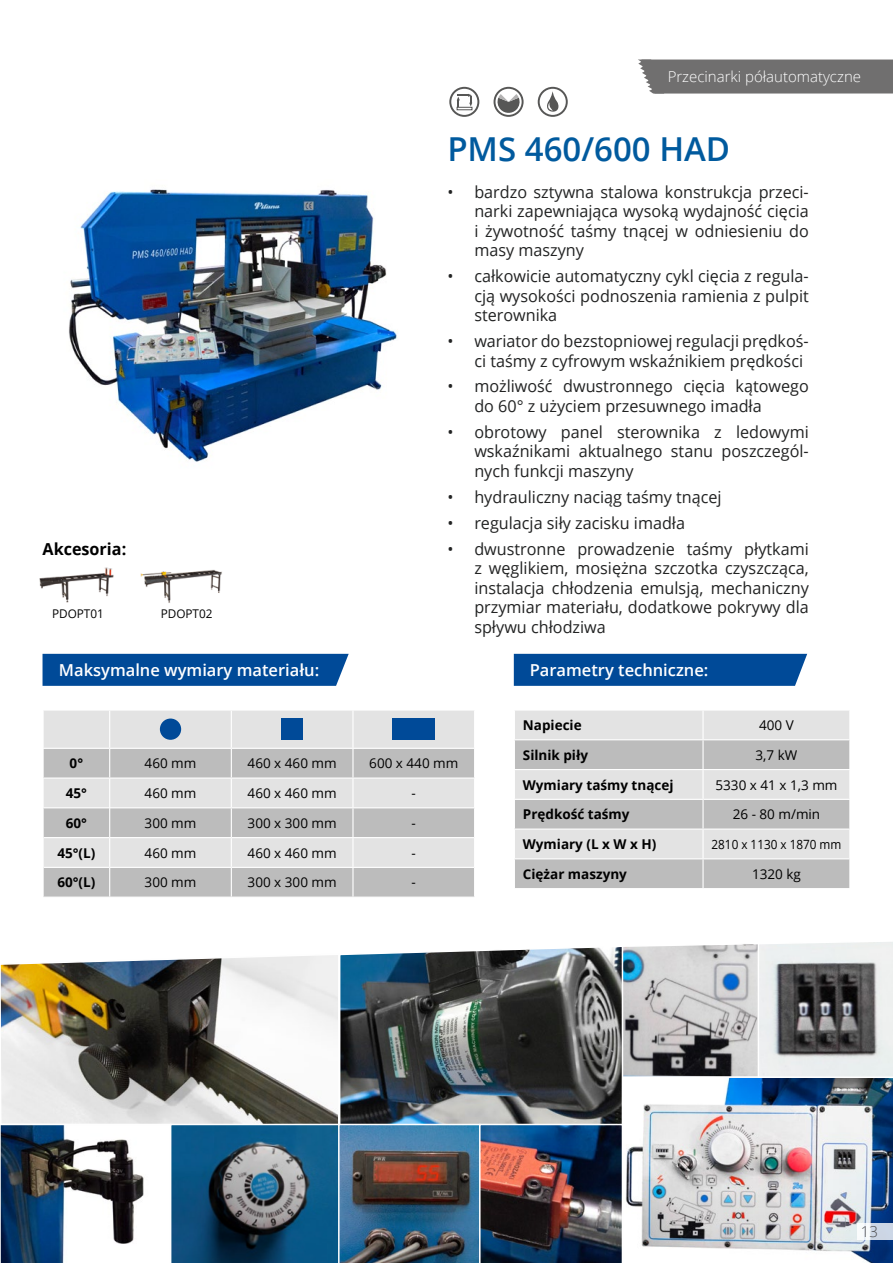
<style>
.page{position:relative;width:893px;height:1263px;background:#fff}
.page>*{position:absolute;margin:0;border:0;box-sizing:border-box;transform-origin:0 0}
.t1{font:600 33px "Open Sans";color:#005a9e}
.t2{font:16.5px/19.5px "Open Sans";color:#222323;text-align:justify}
.t3{font:600 16.5px "Open Sans";color:#fff}
.t4{font:700 16.5px "Open Sans";color:#000}
.t5{font:300 15px "Open Sans";color:#fff}
.t6{font:300 15px "Open Sans";color:#4a494b}
.t7{font:13.5px "Open Sans";color:#000}
.t8{font:700 13.5px "Open Sans";color:#000}
.t9{font:12.75px "Open Sans";color:#000;scale:.92 1}
.t10{font:12px "Open Sans";color:#000}
</style>
<div class="page">
<img style="left:69px;top:189px;width:329px;height:273px">
<div style="left:515px;top:711px;width:334px;height:28px;background:#e3e3e3"></div>
<svg style="left:515px;top:740px;width:334px;height:148px;background:#cbcbcb"></svg>
<hr style="left:702px;top:711px;width:2px;height:28px;background:#fff">
<hr style="left:514px;top:769px;width:190px;height:1px;background:#fff">
<hr style="left:702px;top:770px;width:2px;height:29px;background:#fff">
<hr style="left:514px;top:799px;width:190px;height:1px;background:#fff">
<hr style="left:702px;top:800px;width:2px;height:28px;background:#fff">
<hr style="left:702px;top:859px;width:2px;height:29px;background:#fff">
<hr style="left:702px;top:740px;width:2px;height:29px;background:#fff">
<hr style="left:702px;top:769px;width:148px;height:1px;background:#fff">
<hr style="left:704px;top:799px;width:146px;height:1px;background:#fff">
<hr style="left:514px;top:828px;width:189px;height:2px;background:#fff">
<hr style="left:703px;top:828px;width:146px;height:2px;background:#fff">
<hr style="left:702px;top:830px;width:2px;height:28px;background:#fff">
<hr style="left:514px;top:858px;width:189px;height:1px;background:#fff">
<hr style="left:703px;top:858px;width:146px;height:1px;background:#fff">
<svg style="left:849px;top:859px;width:1px;height:29px"></svg>
<svg style="left:849px;top:740px;width:1px;height:89px"></svg>
<div style="left:44px;top:711px;width:430px;height:37px;background:#e3e3e3"></div>
<svg style="left:44px;top:749px;width:430px;height:147px;background:#cbcbcb"></svg>
<hr style="left:109px;top:711px;width:1px;height:37px;background:#fff">
<hr style="left:231px;top:711px;width:1px;height:37px;background:#fff">
<hr style="left:352px;top:711px;width:2px;height:37px;background:#fff">
<hr style="left:352px;top:749px;width:2px;height:28px;background:#fff">
<hr style="left:352px;top:808px;width:2px;height:29px;background:#fff">
<hr style="left:352px;top:838px;width:2px;height:29px;background:#fff">
<hr style="left:352px;top:868px;width:2px;height:28px;background:#fff">
<svg style="left:109px;top:749px;width:1px;height:147px"></svg>
<svg style="left:231px;top:749px;width:1px;height:147px"></svg>
<hr style="left:352px;top:779px;width:2px;height:28px;background:#fff">
<hr style="left:43px;top:807px;width:67px;height:1px;background:#fff">
<hr style="left:109px;top:807px;width:122px;height:1px;background:#fff">
<hr style="left:231px;top:807px;width:122px;height:1px;background:#fff">
<hr style="left:353px;top:807px;width:122px;height:1px;background:#fff">
<hr style="left:110px;top:837px;width:121px;height:1px;background:#fff">
<hr style="left:231px;top:837px;width:122px;height:1px;background:#fff">
<hr style="left:353px;top:837px;width:121px;height:1px;background:#fff">
<hr style="left:110px;top:867px;width:121px;height:1px;background:#fff">
<hr style="left:231px;top:867px;width:122px;height:1px;background:#fff">
<hr style="left:353px;top:867px;width:121px;height:1px;background:#fff">
<svg style="left:43px;top:867px;width:1px;height:29px"></svg>
<hr style="left:44px;top:837px;width:66px;height:1px;background:#fff">
<hr style="left:44px;top:867px;width:66px;height:1px;background:#fff">
<svg style="left:43px;top:749px;width:1px;height:28px"></svg>
<hr style="left:43px;top:777px;width:67px;height:2px;background:#fff">
<hr style="left:110px;top:777px;width:121px;height:2px;background:#fff">
<hr style="left:231px;top:777px;width:122px;height:2px;background:#fff">
<hr style="left:353px;top:777px;width:122px;height:2px;background:#fff">
<div style="left:160px;top:718px;width:21px;height:22px;background:#004a98;border-radius:50%"></div>
<div style="left:282px;top:718px;width:21px;height:22px;background:#004a98"></div>
<div style="left:393px;top:718px;width:42px;height:22px;background:#004a98"></div>
<svg style="left:449px;top:87px;width:30px;height:30px"></svg>
<svg style="left:494px;top:87px;width:30px;height:30px"></svg>
<svg style="left:538px;top:87px;width:30px;height:30px"></svg>
<img style="left:0;top:942px;width:893px;height:321px">
<div style="left:514px;top:654px;width:293px;height:32px;background:#004a98"></div>
<img style="left:39px;top:567px;width:75px;height:36px">
<img style="left:141px;top:569px;width:81px;height:34px">
<div style="left:638px;top:60px;width:255px;height:34px;background:#706f6f"></div>
<div style="left:43px;top:654px;width:306px;height:32px;background:#004a98"></div>
<svg style="left:857px;top:1223px;width:36px;height:16px"></svg>
<p class="t4" style="left:43px;top:537px;width:85px">Akcesoria:</p>
<p class="t10" style="left:52px;top:606px;width:53px">PDOPT01</p>
<p class="t10" style="left:161px;top:606px;width:53px">PDOPT02</p>
<p class="t3" style="left:59px;top:659px;width:262px">Maksymalne wymiary materiału:</p>
<p class="t5" style="left:668px;top:67px;width:195px">Przecinarki półautomatyczne</p>
<h1 class="t1" style="left:447px;top:127px;width:284px">PMS 460/600 HAD</h1>
<p class="t2" style="left:474px;top:182px;width:336px;text-indent:-27px">• bardzo sztywna stalowa konstrukcja przeci&shy;narki zapewniająca wysoką wydajność cięcia i żywotność taśmy tnącej w odniesieniu do masy maszyny</p>
<p class="t2" style="left:474px;top:266px;width:336px;text-indent:-27px">• całkowicie automatyczny cykl cięcia z regula&shy;cją wysokości podnoszenia ramienia z pulpit sterownika</p>
<p class="t2" style="left:474px;top:331px;width:336px;text-indent:-27px">• wariator do bezstopniowej regulacji prędkoś&shy;ci taśmy z cyfrowym wskaźnikiem prędkości</p>
<p class="t2" style="left:474px;top:376px;width:336px;text-indent:-27px">• możliwość dwustronnego cięcia kątowego do 60° z użyciem przesuwnego imadła</p>
<p class="t2" style="left:474px;top:422px;width:336px;text-indent:-27px">• obrotowy panel sterownika z ledowymi wskaźnikami aktualnego stanu poszczegól&shy;nych funkcji maszyny</p>
<p class="t2" style="left:447px;top:487px;width:276px">• hydrauliczny naciąg taśmy tnącej</p>
<p class="t2" style="left:447px;top:512px;width:239px">• regulacja siły zacisku imadła</p>
<p class="t2" style="left:474px;top:538px;width:336px;text-indent:-27px">• dwustronne prowadzenie taśmy płytkami z węglikiem, mosiężna szczotka czyszcząca, instalacja chłodzenia emulsją, mechaniczny przymiar materiału, dodatkowe pokrywy dla spływu chłodziwa</p>
<p class="t3" style="left:530px;top:659px;width:180px">Parametry techniczne:</p>
<p class="t8" style="left:70px;top:754px;width:15px">0°</p>
<p class="t7" style="left:145px;top:754px;width:53px">460 mm</p>
<p class="t7" style="left:248px;top:754px;width:91px">460 x 460 mm</p>
<p class="t7" style="left:369px;top:754px;width:91px">600 x 440 mm</p>
<p class="t8" style="left:66px;top:784px;width:23px">45°</p>
<p class="t7" style="left:145px;top:784px;width:53px">460 mm</p>
<p class="t7" style="left:248px;top:784px;width:91px">460 x 460 mm</p>
<p class="t7" style="left:412px;top:784px;width:6px">-</p>
<p class="t8" style="left:66px;top:813px;width:23px">60°</p>
<p class="t7" style="left:145px;top:814px;width:53px">300 mm</p>
<p class="t7" style="left:248px;top:814px;width:91px">300 x 300 mm</p>
<p class="t7" style="left:412px;top:814px;width:6px">-</p>
<p class="t8" style="left:57px;top:843px;width:39px">45°(L)</p>
<p class="t7" style="left:145px;top:843px;width:53px">460 mm</p>
<p class="t7" style="left:248px;top:843px;width:91px">460 x 460 mm</p>
<p class="t7" style="left:412px;top:843px;width:6px">-</p>
<p class="t8" style="left:57px;top:873px;width:39px">60°(L)</p>
<p class="t7" style="left:145px;top:873px;width:53px">300 mm</p>
<p class="t7" style="left:248px;top:873px;width:91px">300 x 300 mm</p>
<p class="t7" style="left:412px;top:873px;width:6px">-</p>
<p class="t8" style="left:523px;top:716px;width:60px">Napiecie</p>
<p class="t7" style="left:759px;top:716px;width:36px">400 V</p>
<p class="t8" style="left:523px;top:745px;width:67px">Silnik piły</p>
<p class="t7" style="left:755px;top:746px;width:43px">3,7 kW</p>
<p class="t8" style="left:523px;top:775px;width:152px">Wymiary taśmy tnącej</p>
<p class="t7" style="left:715px;top:775px;width:123px">5330 x 41 x 1,3 mm</p>
<p class="t8" style="left:523px;top:805px;width:108px">Prędkość taśmy</p>
<p class="t7" style="left:733px;top:805px;width:89px">26 - 80 m/min</p>
<p class="t8" style="left:523px;top:835px;width:135px">Wymiary (L x W x H)</p>
<p class="t9" style="left:711px;top:835px;width:143px">2810 x 1130 x 1870 mm</p>
<p class="t8" style="left:523px;top:864px;width:106px">Ciężar maszyny</p>
<p class="t7" style="left:752px;top:865px;width:50px">1320 kg</p>
<p class="t6" style="left:861px;top:1221px;width:19px">13</p>
</div>
